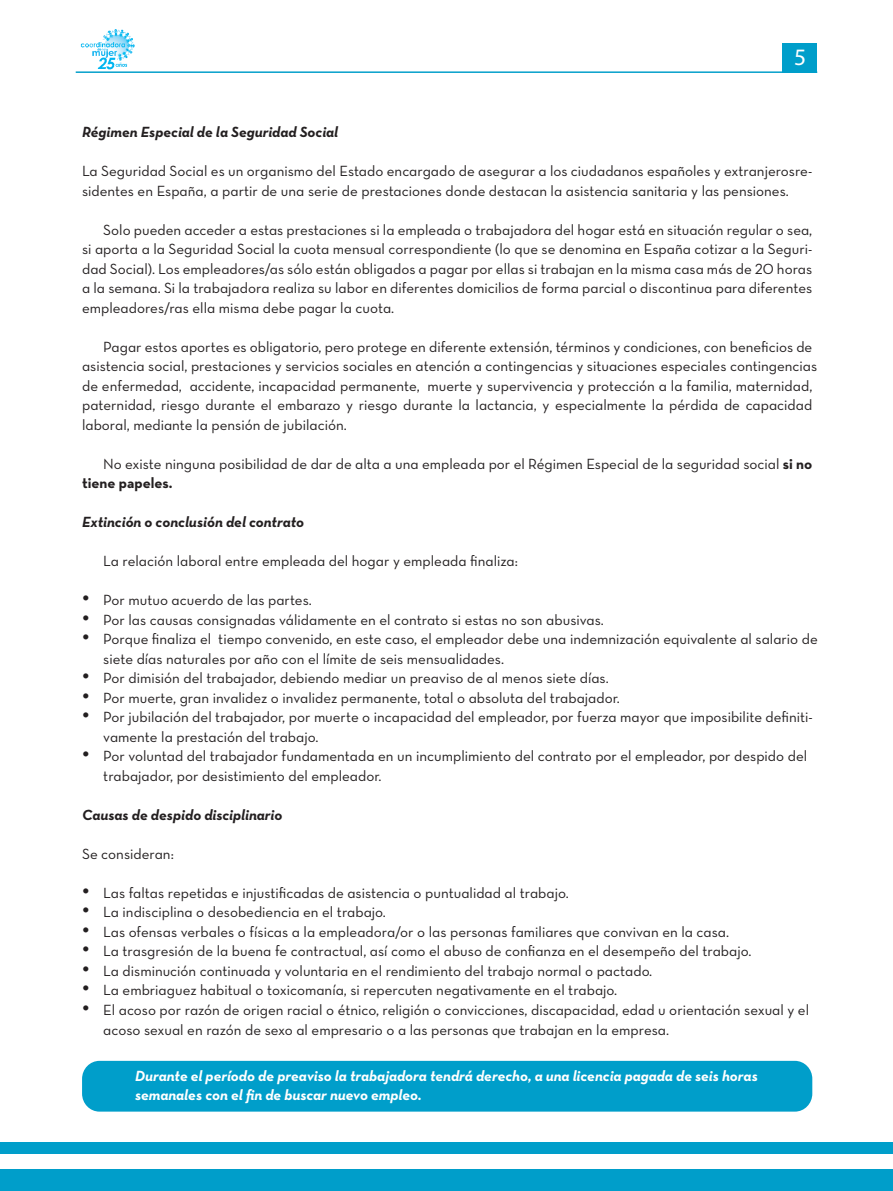
<style>
.page{position:relative;width:893px;height:1191px;background:#fff}
.page>*{position:absolute;margin:0;border:0;box-sizing:border-box;transform-origin:0 0}
.t1{font:23.55px "Myriad Pro";color:#fff}
.t2{font:15px/19.5px "Neutra Text Book Alt";color:#231f20}
.t3{font:italic 700 15px/19.5px "Neutra Text";color:#fff}
.t4{font:italic 700 15px "Neutra Text";color:#231f20}
.t5{font:700 15px "Neutra Text";color:#231f20}
.s1{font-family:"Neutra Text";font-weight:700}
.s2{font-size:27px}
</style>
<div class="page">
<div style="left:0;top:1142px;width:893px;height:12px;background:#009eca"></div>
<div style="left:0;top:1169px;width:893px;height:22px;background:#009eca"></div>
<div style="left:82px;top:1060px;width:730px;height:51px;background:#009eca;border-radius:18px"></div>
<div style="left:783px;top:43px;width:34px;height:30px;background:#009eca"></div>
<img style="left:80px;top:29px;width:55px;height:41px">
<hr style="left:76px;top:71px;width:741px;height:2px;background:#009eca">
<h1 class="t1" style="left:794px;top:42px;width:14px">5</h1>
<p class="t4" style="left:82px;top:123px;width:258px">Régimen Especial de la Seguridad Social</p>
<p class="t2" style="left:82px;top:161px;width:732px">La Seguridad Social es un organismo del Estado encargado de asegurar a los ciudadanos españoles y extranjerosre&shy;sidentes en España, a partir de una serie de prestaciones donde destacan la asistencia sanitaria y las pensiones.</p>
<p class="t2" style="left:82px;top:220px;width:732px;text-align:justify;text-indent:21px">Solo pueden acceder a estas prestaciones si la empleada o trabajadora del hogar está en situación regular o sea, si aporta a la Seguridad Social la cuota mensual correspondiente (lo que se denomina en España cotizar a la Seguri&shy;dad Social). Los empleadores/as sólo están obligados a pagar por ellas si trabajan en la misma casa más de 20 horas a la semana. Si la trabajadora realiza su labor en diferentes domicilios de forma parcial o discontinua para diferentes empleadores/ras ella misma debe pagar la cuota.</p>
<p class="t2" style="left:82px;top:337px;width:737px;text-indent:21px">Pagar estos aportes es obligatorio, pero protege en diferente extensión, términos y condiciones, con beneficios de asistencia social, prestaciones y servicios sociales en atención a contingencias y situaciones especiales contingencias de enfermedad, accidente, incapacidad permanente, muerte y supervivencia y protección a la familia, maternidad, paternidad, riesgo durante el embarazo y riesgo durante la lactancia, y especialmente la pérdida de capacidad laboral, mediante la pensión de jubilación.</p>
<p class="t2" style="left:103px;top:454px;width:710px">No existe ninguna posibilidad de dar de alta a una empleada por el Régimen Especial de la seguridad social <span class="s1">si no</span></p>
<p class="t5" style="left:82px;top:474px;width:92px">tiene papeles.</p>
<p class="t4" style="left:82px;top:513px;width:224px">Extinción o conclusión del contrato</p>
<p class="t2" style="left:103px;top:551px;width:416px">La relación laboral entre empleada del hogar y empleada finaliza:</p>
<p class="t2" style="left:82px;top:590px;width:231px"><span class="s2">•</span> Por mutuo acuerdo de las partes.</p>
<p class="t2" style="left:82px;top:610px;width:523px"><span class="s2">•</span> Por las causas consignadas válidamente en el contrato si estas no son abusivas.</p>
<p class="t2" style="left:103px;top:629px;width:716px;text-indent:-21px"><span class="s2">•</span> Porque finaliza el tiempo convenido, en este caso, el empleador debe una indemnización equivalente al salario de siete días naturales por año con el límite de seis mensualidades.</p>
<p class="t2" style="left:82px;top:668px;width:528px"><span class="s2">•</span> Por dimisión del trabajador, debiendo mediar un preaviso de al menos siete días.</p>
<p class="t2" style="left:82px;top:688px;width:539px"><span class="s2">•</span> Por muerte, gran invalidez o invalidez permanente, total o absoluta del trabajador.</p>
<p class="t2" style="left:103px;top:707px;width:711px;text-indent:-21px"><span class="s2">•</span> Por jubilación del trabajador, por muerte o incapacidad del empleador, por fuerza mayor que imposibilite definiti&shy;vamente la prestación del trabajo.</p>
<p class="t2" style="left:103px;top:746px;width:705px;text-indent:-21px"><span class="s2">•</span> Por voluntad del trabajador fundamentada en un incumplimiento del contrato por el empleador, por despido del trabajador, por desistimiento del empleador.</p>
<p class="t4" style="left:82px;top:805px;width:202px">Causas de despido disciplinario</p>
<p class="t2" style="left:82px;top:844px;width:93px">Se consideran:</p>
<p class="t2" style="left:82px;top:883px;width:488px"><span class="s2">•</span> Las faltas repetidas e injustificadas de asistencia o puntualidad al trabajo.</p>
<p class="t2" style="left:82px;top:902px;width:305px"><span class="s2">•</span> La indisciplina o desobediencia en el trabajo.</p>
<p class="t2" style="left:82px;top:922px;width:649px"><span class="s2">•</span> Las ofensas verbales o físicas a la empleadora/or o las personas familiares que convivan en la casa.</p>
<p class="t2" style="left:82px;top:941px;width:671px"><span class="s2">•</span> La trasgresión de la buena fe contractual, así como el abuso de confianza en el desempeño del trabajo.</p>
<p class="t2" style="left:82px;top:961px;width:572px"><span class="s2">•</span> La disminución continuada y voluntaria en el rendimiento del trabajo normal o pactado.</p>
<p class="t2" style="left:82px;top:980px;width:537px"><span class="s2">•</span> La embriaguez habitual o toxicomanía, si repercuten negativamente en el trabajo.</p>
<p class="t2" style="left:103px;top:1000px;width:707px;text-indent:-21px"><span class="s2">•</span> El acoso por razón de origen racial o étnico, religión o convicciones, discapacidad, edad u orientación sexual y el acoso sexual en razón de sexo al empresario o a las personas que trabajan en la empresa.</p>
<p class="t3" style="left:135px;top:1065px;width:624px">Durante el período de preaviso la trabajadora tendrá derecho, a una licencia pagada de seis horas semanales con el fin de buscar nuevo empleo.</p>
</div>
